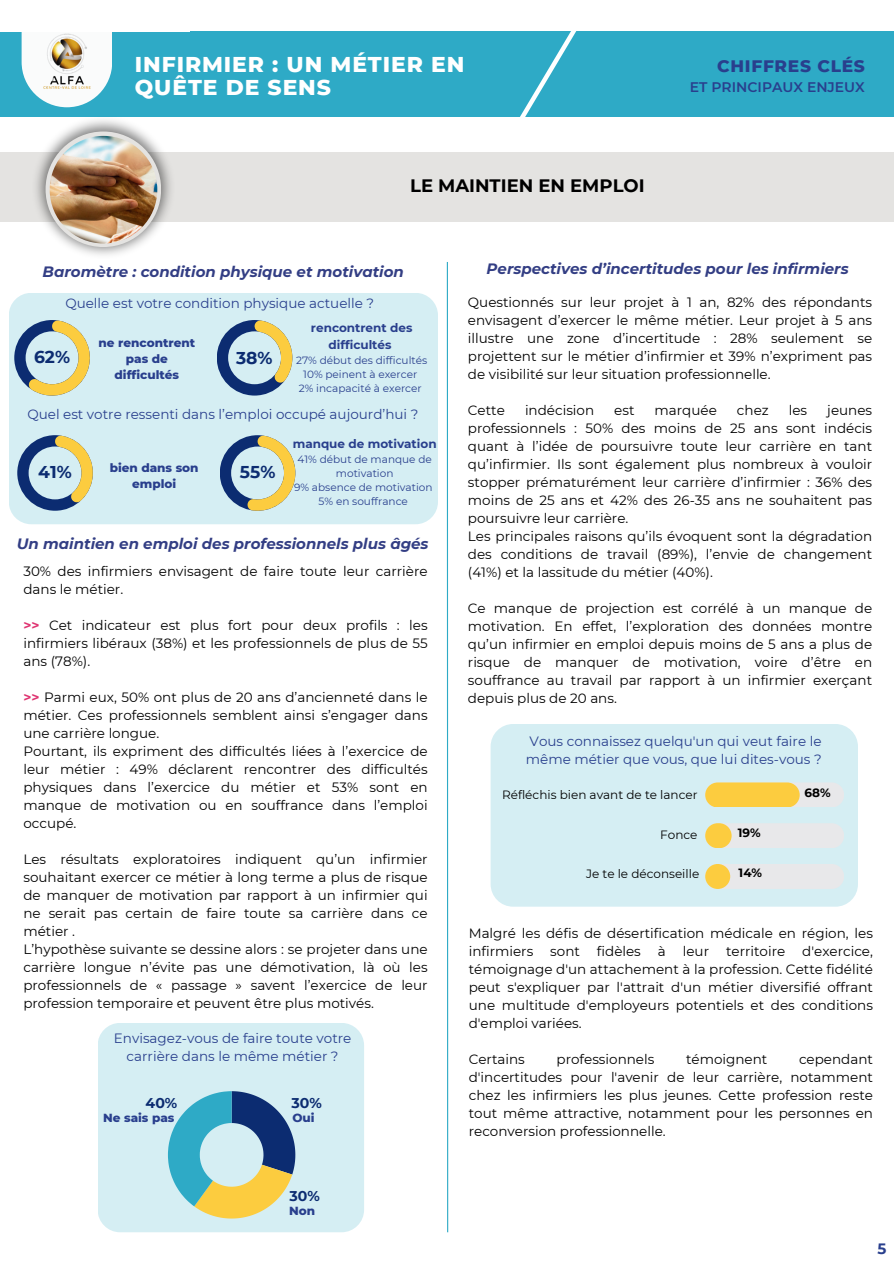
<style>
.page{position:relative;width:894px;height:1264px;background:#fff}
.page>*{position:absolute;margin:0;border:0;box-sizing:border-box;transform-origin:0 0}
.t1{font:800 21.9px/23.7px "Montserrat";letter-spacing:.04em;color:#fff}
.t2{font:700 18px "Montserrat";color:#000}
.t3{font:700 17.1px "Montserrat";color:#0c2c71}
.t4{font:800 16.95px "Montserrat";letter-spacing:.04em;color:#293f8d}
.t5{font:italic 700 15px "Montserrat";color:#333e84}
.t6{font:700 15px "Montserrat";color:#293f8d}
.t7{font:700 14.1px "Montserrat";color:#0c2c71}
.t8{font:600 13.8px "Montserrat";color:#293f8d}
.t9{font:13.5px/18px "Montserrat";color:#000;text-align:justify}
.t10{font:13.5px/18px "Montserrat";color:#293f8d;text-align:center}
.t11{font:800 12px/16px "Montserrat";color:#293f8d;text-align:center}
.t12{font:12px "Montserrat";color:#000}
.t13{font:700 12px/16.6px "Montserrat";color:#293f8d;text-align:center}
.t14{font:700 12px "Montserrat";color:#000}
.t15{font:10.5px/14px "Montserrat";color:#293f8d;text-align:center}
.s1{font-weight:700;color:#df3471}
</style>
<div class="page">
<div style="left:0;top:31px;width:893px;height:86px;background:#2eaac6"></div>
<svg style="left:520px;top:31px;width:57px;height:86px"></svg>
<div style="left:0;top:153px;width:202px;height:69px;background:#e4e3e1"></div>
<div style="left:161px;top:153px;width:732px;height:69px;background:#e4e3e1"></div>
<img style="left:32px;top:120px;width:142px;height:135px">
<svg style="left:46px;top:131px;width:115px;height:116px"></svg>
<img style="left:50px;top:136px;width:107px;height:107px;border-radius:50%">
<hr style="left:446px;top:262px;width:2px;height:970px;background:#2eaac6">
<div style="left:9px;top:293px;width:429px;height:231px;background:#d5eef3;border-radius:23px"></div>
<svg style="left:14px;top:320px;width:76px;height:75px"></svg>
<svg style="left:217px;top:320px;width:75px;height:75px"></svg>
<svg style="left:17px;top:435px;width:76px;height:75px"></svg>
<svg style="left:220px;top:435px;width:75px;height:76px"></svg>
<div style="left:98px;top:1022px;width:266px;height:210px;background:#d5eef3;border-radius:23px"></div>
<svg style="left:168px;top:1091px;width:127px;height:127px"></svg>
<div style="left:490px;top:724px;width:367px;height:182px;background:#d5eef3;border-radius:23px"></div>
<div style="left:705px;top:823px;width:138px;height:25px;background:#e8e8ea;border-radius:12px"></div>
<div style="left:705px;top:823px;width:26px;height:25px;background:#fccc3f;border-radius:12px"></div>
<div style="left:705px;top:782px;width:138px;height:25px;background:#e8e8ea;border-radius:12px"></div>
<div style="left:705px;top:782px;width:94px;height:25px;background:#fccc3f;border-radius:12px"></div>
<div style="left:705px;top:864px;width:138px;height:25px;background:#e8e8ea;border-radius:12px"></div>
<div style="left:705px;top:864px;width:25px;height:25px;background:#fccc3f;border-radius:50%"></div>
<svg style="left:22px;top:31px;width:90px;height:76px;fill:#fafbfb"></svg>
<img style="left:37px;top:31px;width:60px;height:62px">
<h1 class="t1" style="left:135px;top:51px;width:331px">INFIRMIER : UN MÉTIER EN<br>QUÊTE DE SENS</h1>
<h2 class="t2" style="left:410px;top:173px;width:236px">LE MAINTIEN EN EMPLOI</h2>
<p class="t4" style="left:717px;top:54px;width:149px">CHIFFRES CLÉS</p>
<p class="t8" style="left:689px;top:78px;width:176px">ET PRINCIPAUX ENJEUX</p>
<p class="t5" style="left:43px;top:261px;width:363px">Baromètre : condition physique et motivation</p>
<p class="t10" style="left:65px;top:293px;width:310px">Quelle est votre condition physique actuelle ?</p>
<p class="t11" style="left:98px;top:334px;width:98px">ne rencontrent pas de difficultés</p>
<p class="t3" style="left:34px;top:345px;width:37px">62%</p>
<p class="t3" style="left:236px;top:345px;width:38px">38%</p>
<p class="t13" style="left:311px;top:319px;width:103px">rencontrent des difficultés</p>
<p class="t15" style="left:296px;top:353px;width:133px">27% début des difficultés<br>10% peinent à exercer<br>2% incapacité à exercer</p>
<p class="t10" style="left:27px;top:404px;width:392px">Quel est votre ressenti dans l’emploi occupé aujourd’hui ?</p>
<p class="t11" style="left:110px;top:459px;width:90px">bien dans son emploi</p>
<p class="t3" style="left:38px;top:460px;width:35px">41%</p>
<p class="t3" style="left:240px;top:460px;width:37px">55%</p>
<p class="t13" style="left:293px;top:435px;width:145px">manque de motivation</p>
<p class="t15" style="left:294px;top:452px;width:140px">41% début de manque de motivation<br>9% absence de motivation<br>5% en souffrance</p>
<p class="t5" style="left:17px;top:532px;width:413px">Un maintien en emploi des professionnels plus âgés</p>
<p class="t9" style="left:23px;top:562px;width:405px">30% des infirmiers envisagent de faire toute leur carrière dans le métier.</p>
<p class="t9" style="left:23px;top:616px;width:405px"><span class="s1">&gt;&gt;</span> Cet indicateur est plus fort pour deux profils : les infirmiers libéraux (38%) et les professionnels de plus de 55 ans (78%).</p>
<p class="t9" style="left:23px;top:688px;width:405px;text-align:left"><span class="s1">&gt;&gt;</span> Parmi eux, 50% ont plus de 20 ans d’ancienneté dans le métier. Ces professionnels semblent ainsi s’engager dans une carrière longue.<br>Pourtant, ils expriment des difficultés liées à l’exercice de leur métier : 49% déclarent rencontrer des difficultés physiques dans l’exercice du métier et 53% sont en manque de motivation ou en souffrance dans l’emploi occupé.</p>
<p class="t9" style="left:23px;top:850px;width:405px;text-align:left">Les résultats exploratoires indiquent qu’un infirmier souhaitant exercer ce métier à long terme a plus de risque de manquer de motivation par rapport à un infirmier qui ne serait pas certain de faire toute sa carrière dans ce métier .<br>L’hypothèse suivante se dessine alors : se projeter dans une carrière longue n’évite pas une démotivation, là où les professionnels de « passage » savent l’exercice de leur profession temporaire et peuvent être plus motivés.</p>
<p class="t10" style="left:114px;top:1028px;width:239px">Envisagez-vous de faire toute votre carrière dans le même métier ?</p>
<p class="t7" style="left:146px;top:1092px;width:33px">40%</p>
<p class="t11" style="left:103px;top:1108px;width:73px">Ne sais pas</p>
<p class="t11" style="left:292px;top:1108px;width:24px">Oui</p>
<p class="t7" style="left:291px;top:1092px;width:32px">30%</p>
<p class="t7" style="left:289px;top:1185px;width:32px">30%</p>
<p class="t11" style="left:289px;top:1201px;width:28px">Non</p>
<p class="t5" style="left:486px;top:258px;width:363px">Perspectives d’incertitudes pour les infirmiers</p>
<p class="t9" style="left:468px;top:292px;width:405px">Questionnés sur leur projet à 1 an, 82% des répondants envisagent d’exercer le même métier. Leur projet à 5 ans illustre une zone d’incertitude : 28% seulement se projettent sur le métier d’infirmier et 39% n’expriment pas de visibilité sur leur situation professionnelle.</p>
<p class="t9" style="left:468px;top:400px;width:38px">Cette</p>
<p class="t9" style="left:525px;top:400px;width:71px">indécision</p>
<p class="t9" style="left:614px;top:400px;width:22px">est</p>
<p class="t9" style="left:654px;top:400px;width:64px">marquée</p>
<p class="t9" style="left:736px;top:400px;width:33px">chez</p>
<p class="t9" style="left:788px;top:400px;width:20px">les</p>
<p class="t9" style="left:468px;top:400px;width:405px;text-align:left;text-indent:359px">jeunes professionnels : 50% des moins de 25 ans sont indécis quant à l’idée de poursuivre toute leur carrière en tant qu’infirmier. Ils sont également plus nombreux à vouloir stopper prématurément leur carrière d’infirmier : 36% des moins de 25 ans et 42% des 26-35 ans ne souhaitent pas poursuivre leur carrière.<br>Les principales raisons qu’ils évoquent sont la dégradation des conditions de travail (89%), l’envie de changement (41%) et la lassitude du métier (40%).</p>
<p class="t9" style="left:468px;top:598px;width:405px">Ce manque de projection est corrélé à un manque de motivation. En effet, l’exploration des données montre qu’un infirmier en emploi depuis moins de 5 ans a plus de risque de manquer de motivation, voire d’être en souffrance au travail par rapport à un infirmier exerçant depuis plus de 20 ans.</p>
<p class="t10" style="left:525px;top:731px;width:297px;text-align:left">Vous connaissez quelqu'un qui veut faire le même métier que vous, que lui dites-vous ?</p>
<p class="t12" style="left:502px;top:786px;width:197px">Réfléchis bien avant de te lancer</p>
<p class="t14" style="left:804px;top:784px;width:28px">68%</p>
<p class="t12" style="left:660px;top:826px;width:39px">Fonce</p>
<p class="t14" style="left:737px;top:824px;width:24px">19%</p>
<p class="t12" style="left:586px;top:865px;width:115px">Je te le déconseille</p>
<p class="t14" style="left:738px;top:864px;width:25px">14%</p>
<p class="t9" style="left:468px;top:923px;width:405px">Malgré les défis de désertification médicale en région, les infirmiers</p>
<p class="t9" style="left:550px;top:941px;width:31px">sont</p>
<p class="t9" style="left:596px;top:941px;width:45px">fidèles</p>
<p class="t9" style="left:657px;top:941px;width:9px">à</p>
<p class="t9" style="left:682px;top:941px;width:28px">leur</p>
<p class="t9" style="left:725px;top:941px;width:61px">territoire</p>
<p class="t9" style="left:468px;top:941px;width:405px;text-indent:333px">d'exercice, témoignage d'un attachement à la profession. Cette fidélité peut s'expliquer par l'attrait d'un métier diversifié offrant une multitude d'employeurs potentiels et des conditions d'emploi variées.</p>
<p class="t9" style="left:468px;top:1049px;width:58px">Certains</p>
<p class="t9" style="left:556px;top:1049px;width:99px">professionnels</p>
<p class="t9" style="left:685px;top:1049px;width:83px">témoignent</p>
<p class="t9" style="left:468px;top:1049px;width:405px;text-indent:330px">cependant d'incertitudes pour l'avenir de leur carrière, notamment chez les infirmiers les plus jeunes. Cette profession reste tout même attractive, notamment pour les personnes en reconversion professionnelle.</p>
<p class="t6" style="left:877px;top:1238px;width:10px">5</p>
</div>
